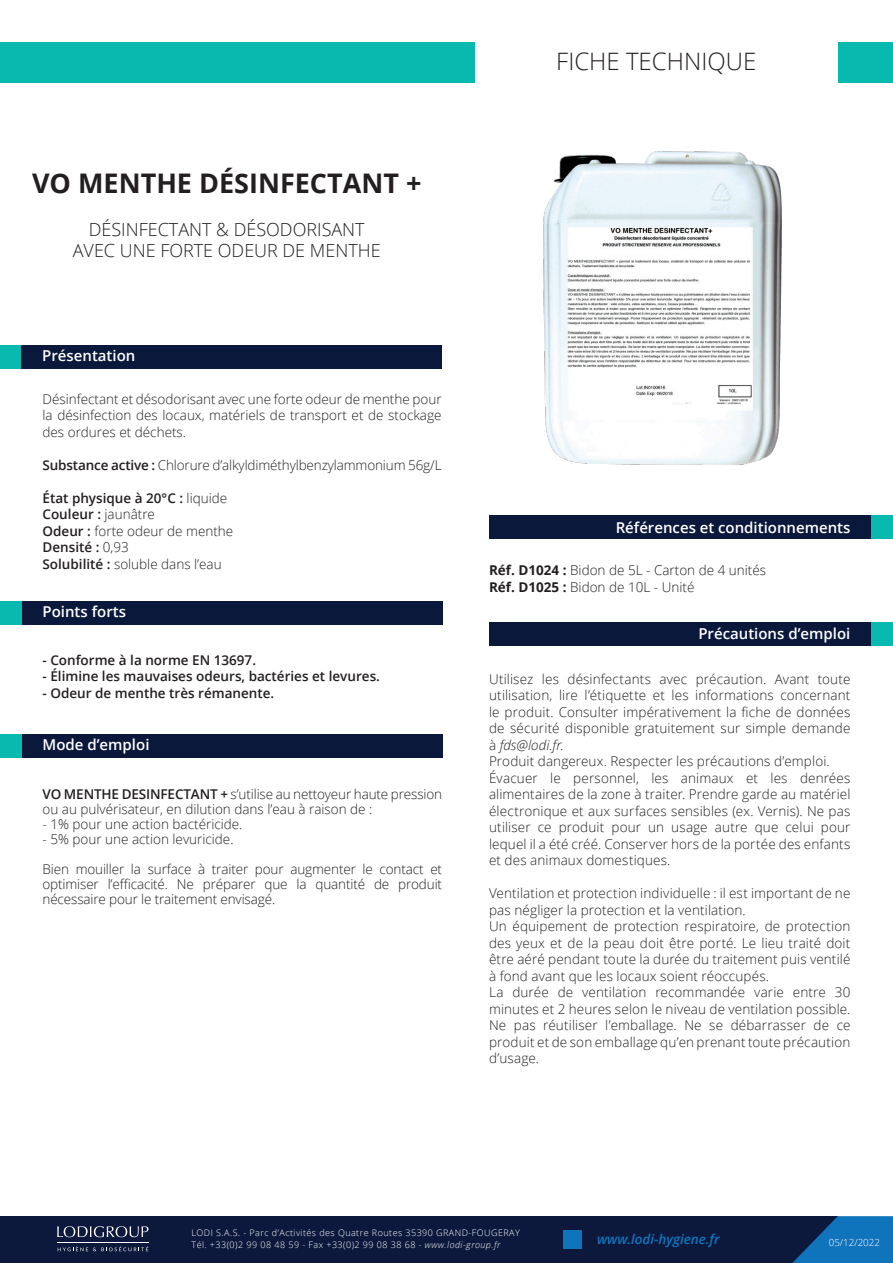
<style>
.page{position:relative;width:893px;height:1263px;background:#fff}
.page>*{position:absolute;margin:0;border:0;box-sizing:border-box;transform-origin:0 0}
.t1{font:700 27px "Open Sans";color:#231f20}
.t2{font:300 24px "Open Sans";color:#231f20}
.t3{font:300 18px "Open Sans";color:#231f20}
.t4{font:600 15px "Open Sans";color:#fff}
.PARAGRAPHE_TEXTE{font:300 13.5px/16.5px "Open Sans";letter-spacing:.005em;color:#231f20;text-align:justify}
.PARAGRAPHE_TEXTE-2{font:600 13.5px "Open Sans";color:#231f20}
.TEXTE_COURANT{font:300 13.5px "Open Sans";color:#231f20}
.t5{font:italic 600 13.5px "Open Sans";color:#1074bc}
.t6{font:300 9.75px "Open Sans";color:#fff}
.t7{font:300 9px "Open Sans";letter-spacing:.05em;color:#fff}
.s1{font-weight:600}
.s2{font-weight:300}
.s3{font-weight:700}
.s4{font-style:italic}
</style>
<div class="page">
<div style="left:0;top:1216px;width:838px;height:47px;background:#0c193d"></div>
<svg style="left:792px;top:1216px;width:101px;height:47px"></svg>
<svg style="left:57px;top:1226px;width:91px;height:11px"></svg>
<svg style="left:58px;top:1246px;width:90px;height:5px"></svg>
<hr style="left:57px;top:1242px;width:91px;height:1px;background:#fff">
<div style="left:563px;top:1230px;width:19px;height:19px;background:#1074bc"></div>
<div style="left:0;top:42px;width:475px;height:41px;background:#08b9af"></div>
<div style="left:839px;top:42px;width:54px;height:41px;background:#08b9af"></div>
<div style="left:489px;top:516px;width:404px;height:23px;background:#0a183c"></div>
<div style="left:0;top:345px;width:442px;height:23px;background:#0a183c"></div>
<div style="left:0;top:345px;width:21px;height:23px;background:#08b9af"></div>
<div style="left:872px;top:516px;width:21px;height:23px;background:#08b9af"></div>
<div style="left:0;top:601px;width:442px;height:23px;background:#0a183c"></div>
<div style="left:0;top:601px;width:21px;height:23px;background:#08b9af"></div>
<div style="left:0;top:734px;width:442px;height:24px;background:#0a183c"></div>
<div style="left:0;top:734px;width:21px;height:24px;background:#08b9af"></div>
<div style="left:489px;top:622px;width:404px;height:23px;background:#0a183c"></div>
<div style="left:872px;top:622px;width:21px;height:23px;background:#08b9af"></div>
<img style="left:543px;top:151px;width:239px;height:314px">
<p class="t1" style="left:32px;top:164px;width:391px">VO MENTHE DÉSINFECTANT +</p>
<p class="t3" style="left:89px;top:217px;width:277px">DÉSINFECTANT &amp; DÉSODORISANT</p>
<p class="t3" style="left:73px;top:238px;width:309px">AVEC UNE FORTE ODEUR DE MENTHE</p>
<p class="t4" style="left:42px;top:345px;width:95px">Présentation</p>
<p class="PARAGRAPHE_TEXTE" style="left:43px;top:390px;width:401px">Désinfectant et désodorisant avec une forte odeur de menthe pour la désinfection des locaux, matériels de transport et de stockage des ordures et déchets.</p>
<p class="PARAGRAPHE_TEXTE" style="left:43px;top:456px;width:401px"><span class="s1">Substance active :</span> Chlorure d’alkyldiméthylbenzylammonium 56g/L</p>
<p class="PARAGRAPHE_TEXTE-2" style="left:43px;top:488px;width:186px">État physique à 20°C : <span class="s2">liquide</span></p>
<p class="PARAGRAPHE_TEXTE-2" style="left:43px;top:505px;width:114px">Couleur : <span class="s2">jaunâtre</span></p>
<p class="PARAGRAPHE_TEXTE" style="left:43px;top:522px;width:192px"><span class="s1">Odeur :</span> forte odeur de menthe</p>
<p class="PARAGRAPHE_TEXTE-2" style="left:43px;top:538px;width:88px">Densité : <span class="s2">0,93</span></p>
<p class="PARAGRAPHE_TEXTE" style="left:43px;top:555px;width:181px"><span class="s1">Solubilité :</span> soluble dans l’eau</p>
<p class="t4" style="left:43px;top:601px;width:85px">Points forts</p>
<p class="PARAGRAPHE_TEXTE-2" style="left:43px;top:651px;width:215px">- Conforme à la norme EN 13697.</p>
<p class="PARAGRAPHE_TEXTE-2" style="left:43px;top:667px;width:339px">- Élimine les mauvaises odeurs, bactéries et levures.</p>
<p class="PARAGRAPHE_TEXTE-2" style="left:43px;top:684px;width:233px">- Odeur de menthe très rémanente.</p>
<p class="t4" style="left:43px;top:734px;width:108px">Mode d’emploi</p>
<p class="PARAGRAPHE_TEXTE" style="left:43px;top:786px;width:401px;line-height:15px"><span class="s1">VO MENTHE DESINFECTANT +</span> s’utilise au nettoyeur haute pression ou au pulvérisateur, en dilution dans l’eau à raison de :</p>
<p class="PARAGRAPHE_TEXTE" style="left:43px;top:815px;width:201px">- 1% pour une action bactéricide.</p>
<p class="PARAGRAPHE_TEXTE" style="left:43px;top:830px;width:193px">- 5% pour une action levuricide.</p>
<p class="PARAGRAPHE_TEXTE" style="left:43px;top:861px;width:401px;line-height:15px">Bien mouiller la surface à traiter pour augmenter le contact et optimiser l’efficacité. Ne préparer que la quantité de produit nécessaire pour le traitement envisagé.</p>
<p class="t2" style="left:556px;top:45px;width:201px">FICHE TECHNIQUE</p>
<p class="t4" style="left:616px;top:517px;width:236px">Références et conditionnements</p>
<p class="TEXTE_COURANT" style="left:489px;top:561px;width:279px"><span class="s3">Réf. D1024 :</span> Bidon de 5L - Carton de 4 unités</p>
<p class="TEXTE_COURANT" style="left:489px;top:577px;width:207px"><span class="s3">Réf. D1025 :</span> Bidon de 10L - Unité</p>
<p class="t4" style="left:698px;top:623px;width:154px">Précautions d’emploi</p>
<p class="PARAGRAPHE_TEXTE" style="left:489px;top:670px;width:363px">Utilisez les désinfectants avec précaution. Avant toute utilisation, lire l’étiquette et les informations concernant le produit. Consulter impérativement la fiche de données de sécurité disponible gratuitement sur simple demande à <span class="s4">fds@lodi.fr</span>.</p>
<p class="PARAGRAPHE_TEXTE" style="left:489px;top:753px;width:342px">Produit dangereux. Respecter les précautions d’emploi.</p>
<p class="PARAGRAPHE_TEXTE" style="left:489px;top:769px;width:363px">Évacuer le personnel, les animaux et les denrées alimentaires de la zone à traiter. Prendre garde au matériel électronique et aux surfaces sensibles (ex. Vernis). Ne pas utiliser ce produit pour un usage autre que celui pour lequel il a été créé. Conserver hors de la portée des enfants et des animaux domestiques.</p>
<p class="PARAGRAPHE_TEXTE" style="left:489px;top:885px;width:363px">Ventilation et protection individuelle : il est important de ne pas négliger la protection et la ventilation.</p>
<p class="PARAGRAPHE_TEXTE" style="left:489px;top:918px;width:363px">Un équipement de protection respiratoire, de protection des yeux et de la peau doit être porté. Le lieu traité doit être aéré pendant toute la durée du traitement puis ventilé à fond avant que les locaux soient réoccupés.</p>
<p class="PARAGRAPHE_TEXTE" style="left:489px;top:984px;width:363px">La durée de ventilation recommandée varie entre 30 minutes et 2 heures selon le niveau de ventilation possible.</p>
<p class="PARAGRAPHE_TEXTE" style="left:489px;top:1017px;width:363px">Ne pas réutiliser l’emballage. Ne se débarrasser de ce produit et de son emballage qu’en prenant toute précaution d’usage.</p>
<p class="t7" style="left:192px;top:1227px;width:330px">LODI S.A.S. - Parc d’Activités des Quatre Routes 35390 GRAND-FOUGERAY</p>
<p class="t7" style="left:192px;top:1239px;width:310px">Tél. +33(0)2 99 08 48 59 - Fax +33(0)2 99 08 38 68 - <span class="s4">www.lodi-group.fr</span></p>
<p class="t5" style="left:597px;top:1230px;width:124px">www.lodi-hygiene.fr</p>
<p class="t6" style="left:829px;top:1236px;width:53px">05/12/2022</p>
</div>
